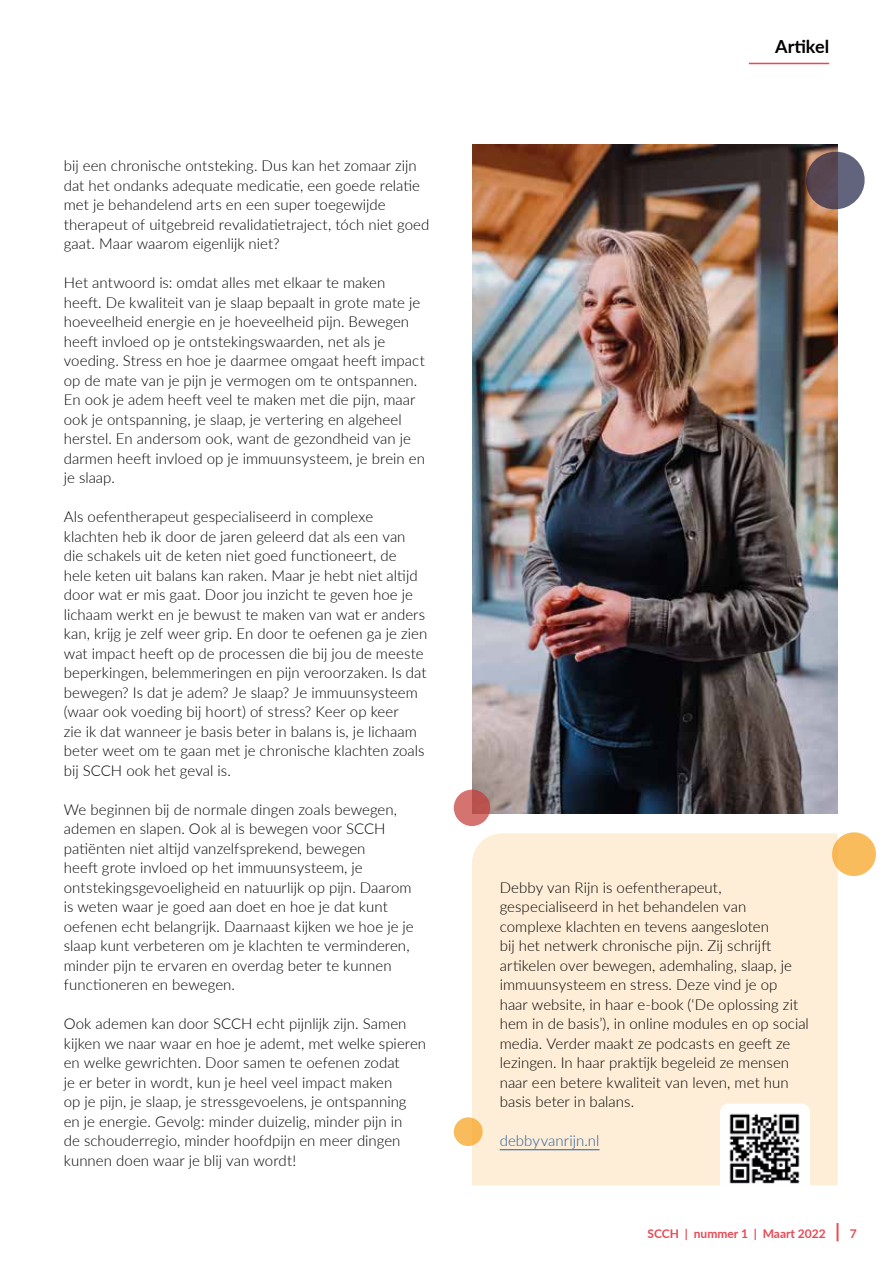
<style>
.page{position:relative;width:893px;height:1263px;background:#fff}
.page>*{position:absolute;margin:0;border:0;box-sizing:border-box;transform-origin:0 0}
.t1{font:700 18px "Lato";color:#000}
.t2{font:300 15px/19.5px "Lato";color:#000}
.t3{font:300 15px "Lato";letter-spacing:.005em;color:#275b9b}
.t4{font:700 12px "Lato";color:#e94853}
.s1{font-size:19.5px}
</style>
<div class="page">
<img style="left:472px;top:144px;width:366px;height:670px">
<div style="left:472px;top:833px;width:366px;height:352px;background:#feedd7"></div>
<hr style="left:500px;top:1149px;width:99px;height:1px;background:#275b9b">
<hr style="left:749px;top:63px;width:80px;height:1px;background:#e94853">
<svg style="left:453px;top:1115px;width:32px;height:33px"></svg>
<svg style="left:829px;top:832px;width:47px;height:47px"></svg>
<svg style="left:802px;top:148px;width:63px;height:65px;background:#7d6f74"></svg>
<svg style="left:454px;top:790px;width:36px;height:36px"></svg>
<img style="left:720px;top:1103px;width:90px;height:82px">
<p class="t2" style="left:64px;top:155px;width:367px">bij een chronische ontsteking. Dus kan het zomaar zijn dat het ondanks adequate medicatie, een goede relatie met je behandelend arts en een super toegewijde therapeut of uitgebreid revalidatietraject, tóch niet goed gaat. Maar waarom eigenlijk niet?</p>
<p class="t2" style="left:64px;top:272px;width:363px">Het antwoord is: omdat alles met elkaar te maken heeft. De kwaliteit van je slaap bepaalt in grote mate je hoeveelheid energie en je hoeveelheid pijn. Bewegen heeft invloed op je ontstekingswaarden, net als je voeding. Stress en hoe je daarmee omgaat heeft impact op de mate van je pijn je vermogen om te ontspannen.<br>En ook je adem heeft veel te maken met die pijn, maar ook je ontspanning, je slaap, je vertering en algeheel herstel. En andersom ook, want de gezondheid van je darmen heeft invloed op je immuunsysteem, je brein en je slaap.</p>
<p class="t2" style="left:64px;top:506px;width:365px">Als oefentherapeut gespecialiseerd in complexe klachten heb ik door de jaren geleerd dat als een van die schakels uit de keten niet goed functioneert, de hele keten uit balans kan raken. Maar je hebt niet altijd door wat er mis gaat. Door jou inzicht te geven hoe je lichaam werkt en je bewust te maken van wat er anders kan, krijg je zelf weer grip. En door te oefenen ga je zien wat impact heeft op de processen die bij jou de meeste beperkingen, belemmeringen en pijn veroorzaken. Is dat bewegen? Is dat je adem? Je slaap? Je immuunsysteem (waar ook voeding bij hoort) of stress? Keer op keer<br>zie ik dat wanneer je basis beter in balans is, je lichaam beter weet om te gaan met je chronische klachten zoals bij SCCH ook het geval is.</p>
<p class="t2" style="left:64px;top:799px;width:351px">We beginnen bij de normale dingen zoals bewegen, ademen en slapen. Ook al is bewegen voor SCCH patiënten niet altijd vanzelfsprekend, bewegen<br>heeft grote invloed op het immuunsysteem, je ontstekingsgevoeligheid en natuurlijk op pijn. Daarom is weten waar je goed aan doet en hoe je dat kunt oefenen echt belangrijk. Daarnaast kijken we hoe je je slaap kunt verbeteren om je klachten te verminderen, minder pijn te ervaren en overdag beter te kunnen functioneren en bewegen.</p>
<p class="t2" style="left:64px;top:1013px;width:364px">Ook ademen kan door SCCH echt pijnlijk zijn. Samen kijken we naar waar en hoe je ademt, met welke spieren en welke gewrichten. Door samen te oefenen zodat<br>je er beter in wordt, kun je heel veel impact maken<br>op je pijn, je slaap, je stressgevoelens, je ontspanning en je energie. Gevolg: minder duizelig, minder pijn in<br>de schouderregio, minder hoofdpijn en meer dingen kunnen doen waar je blij van wordt!</p>
<p class="t1" style="left:775px;top:33px;width:56px">Artikel</p>
<p class="t2" style="left:500px;top:877px;width:311px">Debby van Rijn is oefentherapeut, gespecialiseerd in het behandelen van complexe klachten en tevens aangesloten<br>bij het netwerk chronische pijn. Zij schrijft artikelen over bewegen, ademhaling, slaap, je immuunsysteem en stress. Deze vind je op haar website, in haar e-book (‘De oplossing zit hem in de basis’), in online modules en op social media. Verder maakt ze podcasts en geeft ze lezingen. In haar praktijk begeleid ze mensen naar een betere kwaliteit van leven, met hun basis beter in balans.</p>
<p class="t3" style="left:500px;top:1130px;width:101px">debbyvanrijn.nl</p>
<p class="t4" style="left:647px;top:1225px;width:211px">SCCH | nummer 1 | Maart 2022 <span class="s1">|</span> 7</p>
</div>
